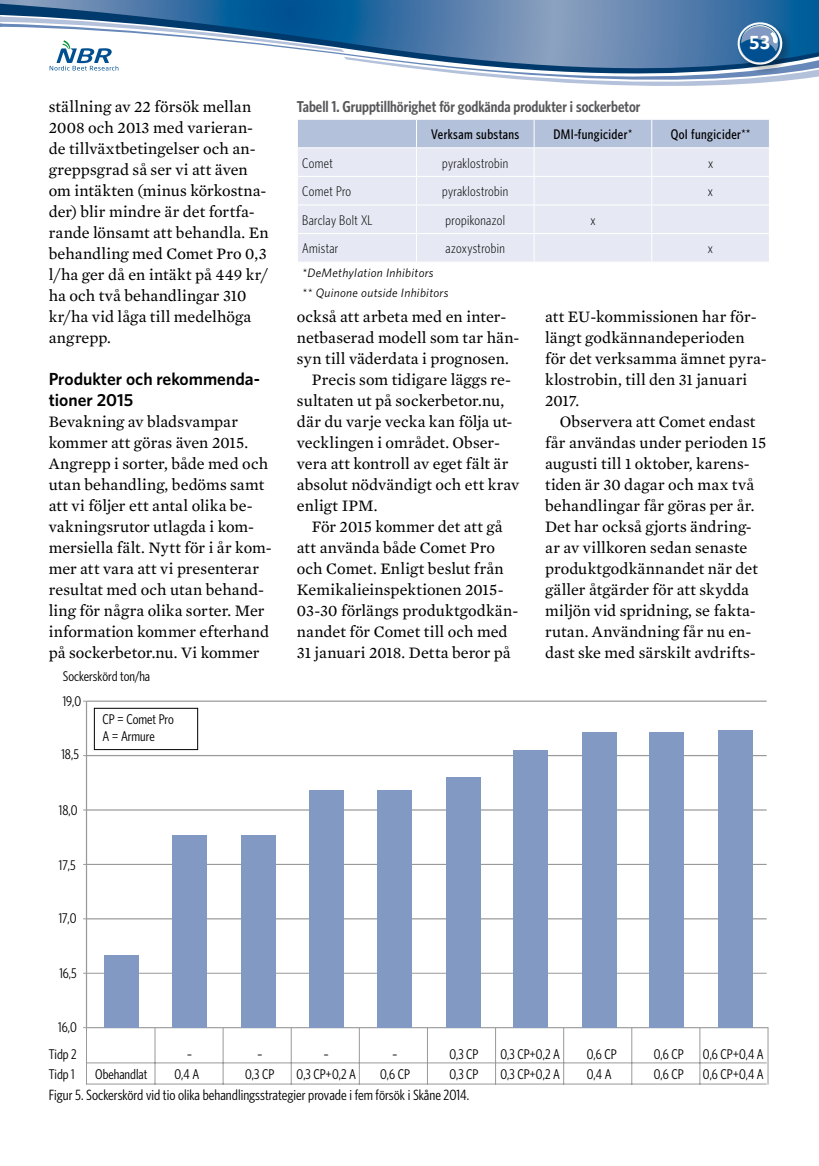
<style>
.page{position:relative;width:819px;height:1166px;background:#fff}
.page>*{position:absolute;margin:0;border:0;box-sizing:border-box;transform-origin:0 0}
.t1{font:700 21px "Calibri";color:#fff}
.t2{font:600 17.5px/21px "Whitney";color:#000}
.t3{font:16.28px/21px "Mercury Text G2";letter-spacing:.005em;color:#000}
.t4{font:600 15.75px "Whitney Condensed";color:#58585a}
.t5{font:14.88px "Whitney Condensed";color:#000}
.t6{font:14.17px/20.5px "Whitney Condensed";color:#000}
.t7{font:300 14px "Whitney Condensed";letter-spacing:.025em;color:#000}
.t8{font:500 14px "Whitney Condensed";letter-spacing:.025em;color:#000}
.t9{font:italic 12.25px/19.8px "Whitney";letter-spacing:.025em;color:#000}
</style>
<div class="page">
<svg style="left:0;top:0;width:818px;height:86px"></svg>
<svg style="left:298px;top:120px;width:471px;height:142px"></svg>
<hr style="left:298px;top:147px;width:118px;height:1px;background:#fff">
<hr style="left:416px;top:147px;width:118px;height:1px;background:#fff">
<hr style="left:534px;top:147px;width:117px;height:1px;background:#fff">
<hr style="left:651px;top:147px;width:117px;height:1px;background:#fff">
<hr style="left:298px;top:176px;width:118px;height:1px;background:#fff">
<hr style="left:416px;top:176px;width:118px;height:1px;background:#fff">
<hr style="left:534px;top:176px;width:117px;height:1px;background:#fff">
<hr style="left:651px;top:176px;width:117px;height:1px;background:#fff">
<hr style="left:298px;top:204px;width:118px;height:1px;background:#fff">
<hr style="left:416px;top:204px;width:118px;height:1px;background:#fff">
<hr style="left:534px;top:204px;width:117px;height:1px;background:#fff">
<hr style="left:651px;top:204px;width:117px;height:1px;background:#fff">
<hr style="left:298px;top:233px;width:118px;height:1px;background:#fff">
<hr style="left:416px;top:233px;width:118px;height:1px;background:#fff">
<hr style="left:534px;top:233px;width:117px;height:1px;background:#fff">
<hr style="left:651px;top:233px;width:117px;height:1px;background:#fff">
<hr style="left:87px;top:700px;width:679px;height:2px;background:#989998">
<hr style="left:87px;top:755px;width:679px;height:1px;background:#989998">
<hr style="left:87px;top:809px;width:679px;height:1px;background:#989998">
<hr style="left:87px;top:864px;width:679px;height:1px;background:#989998">
<hr style="left:87px;top:918px;width:679px;height:1px;background:#989998">
<hr style="left:87px;top:973px;width:679px;height:1px;background:#989998">
<hr style="left:86px;top:701px;width:1px;height:326px;background:#989998">
<hr style="left:86px;top:1027px;width:682px;height:1px;background:#989998">
<hr style="left:86px;top:1062px;width:680px;height:1px;background:#989998">
<hr style="left:86px;top:1083px;width:680px;height:1px;background:#989998">
<hr style="left:767px;top:1028px;width:1px;height:56px;background:#989998">
<hr style="left:427px;top:1028px;width:1px;height:56px;background:#989998">
<hr style="left:699px;top:1028px;width:1px;height:56px;background:#989998">
<hr style="left:631px;top:1028px;width:1px;height:56px;background:#989998">
<hr style="left:563px;top:1028px;width:1px;height:56px;background:#989998">
<hr style="left:495px;top:1028px;width:1px;height:56px;background:#989998">
<hr style="left:359px;top:1028px;width:1px;height:56px;background:#989998">
<hr style="left:291px;top:1028px;width:1px;height:56px;background:#989998">
<hr style="left:223px;top:1028px;width:1px;height:56px;background:#989998">
<hr style="left:154px;top:1028px;width:1px;height:56px;background:#989998">
<hr style="left:86px;top:1028px;width:1px;height:56px;background:#989998">
<div style="left:718px;top:730px;width:35px;height:297px;background:#829ac3"></div>
<div style="left:649px;top:732px;width:35px;height:295px;background:#829ac3"></div>
<div style="left:582px;top:732px;width:34px;height:295px;background:#829ac3"></div>
<div style="left:513px;top:750px;width:34px;height:277px;background:#829ac3"></div>
<div style="left:445px;top:777px;width:35px;height:250px;background:#829ac3"></div>
<div style="left:376px;top:790px;width:35px;height:237px;background:#829ac3"></div>
<div style="left:308px;top:790px;width:35px;height:237px;background:#829ac3"></div>
<div style="left:240px;top:835px;width:35px;height:192px;background:#829ac3"></div>
<div style="left:172px;top:835px;width:35px;height:192px;background:#829ac3"></div>
<div style="left:104px;top:955px;width:35px;height:72px;background:#829ac3"></div>
<div style="left:94px;top:708px;width:104px;height:42px;background:#fff;border:1px solid #000"></div>
<p class="t3" style="left:49px;top:95px;width:221px">ställning av 22 försök mellan<br>2008 och 2013 med varieran&shy;de tillväxtbetingelser och an&shy;greppsgrad så ser vi att även om intäkten (minus körkostna&shy;der) blir mindre är det fortfa&shy;rande lönsamt att behandla. En behandling med Comet Pro 0,3 l/ha ger då en intäkt på 449 kr/ ha och två behandlingar 310 kr/ha vid låga till medelhöga angrepp.</p>
<p class="t2" style="left:49px;top:368px;width:213px">Produkter och rekommenda&shy;tioner 2015</p>
<p class="t3" style="left:49px;top:410px;width:224px">Bevakning av bladsvampar kommer att göras även 2015.<br>Angrepp i sorter, både med och utan behandling, bedöms samt att vi följer ett antal olika be&shy;vakningsrutor utlagda i kom&shy;mersiella fält. Nytt för i år kom&shy;mer att vara att vi presenterar resultat med och utan behand&shy;ling för några olika sorter. Mer information kommer efterhand på sockerbetor.nu. Vi kommer</p>
<p class="t6" style="left:63px;top:665px;width:89px">Sockerskörd ton/ha</p>
<p class="t6" style="left:63px;top:690px;width:20px">19,0</p>
<p class="t6" style="left:61px;top:744px;width:19px">18,5</p>
<p class="t6" style="left:59px;top:799px;width:20px">18,0</p>
<p class="t6" style="left:59px;top:854px;width:18px">17,5</p>
<p class="t6" style="left:59px;top:907px;width:19px">17,0</p>
<p class="t6" style="left:59px;top:963px;width:19px">16,5</p>
<p class="t6" style="left:58px;top:1016px;width:20px">16,0</p>
<p class="t6" style="left:102px;top:710px;width:73px;line-height:17px">CP = Comet Pro<br>A = Armure</p>
<p class="t1" style="left:749px;top:28px;width:23px">53</p>
<p class="t4" style="left:297px;top:96px;width:345px">Tabell 1. Grupptillhörighet för godkända produkter i sockerbetor</p>
<p class="t8" style="left:431px;top:126px;width:90px">Verksam substans</p>
<p class="t8" style="left:553px;top:126px;width:80px">DMI-fungicider*</p>
<p class="t8" style="left:670px;top:126px;width:81px">QoI fungicider**</p>
<p class="t7" style="left:302px;top:155px;width:32px">Comet</p>
<p class="t7" style="left:442px;top:155px;width:68px">pyraklostrobin</p>
<p class="t7" style="left:708px;top:155px;width:7px">x</p>
<p class="t7" style="left:302px;top:183px;width:50px">Comet Pro</p>
<p class="t7" style="left:442px;top:183px;width:68px">pyraklostrobin</p>
<p class="t7" style="left:708px;top:183px;width:7px">x</p>
<p class="t7" style="left:302px;top:212px;width:72px">Barclay Bolt XL</p>
<p class="t7" style="left:445px;top:212px;width:61px">propikonazol</p>
<p class="t7" style="left:590px;top:212px;width:7px">x</p>
<p class="t7" style="left:302px;top:240px;width:37px">Amistar</p>
<p class="t7" style="left:445px;top:240px;width:61px">azoxystrobin</p>
<p class="t7" style="left:708px;top:240px;width:7px">x</p>
<p class="t9" style="left:302px;top:262px;width:147px">*DeMethylation Inhibitors<br>** Quinone outside Inhibitors</p>
<p class="t3" style="left:297px;top:305px;width:211px">också att arbeta med en inter-</p>
<p class="t3" style="left:297px;top:326px;width:224px">netbaserad modell som tar hän-</p>
<p class="t3" style="left:297px;top:347px;width:213px">syn till väderdata i prognosen.</p>
<p class="t3" style="left:312px;top:368px;width:201px">Precis som tidigare läggs re-</p>
<p class="t3" style="left:297px;top:389px;width:209px">sultaten ut på sockerbetor.nu,</p>
<p class="t3" style="left:297px;top:410px;width:217px">där du varje vecka kan följa ut-</p>
<p class="t3" style="left:297px;top:431px;width:205px">vecklingen i området. Obser-</p>
<p class="t3" style="left:297px;top:452px;width:213px">vera att kontroll av eget fält är</p>
<p class="t3" style="left:297px;top:473px;width:224px">absolut nödvändigt och ett krav</p>
<p class="t3" style="left:297px;top:494px;width:82px">enligt IPM.</p>
<p class="t3" style="left:312px;top:515px;width:192px">För 2015 kommer det att gå</p>
<p class="t3" style="left:297px;top:536px;width:200px">att använda både Comet Pro</p>
<p class="t3" style="left:297px;top:557px;width:208px">och Comet. Enligt beslut från</p>
<p class="t3" style="left:297px;top:578px;width:208px">Kemikalieinspektionen 2015-</p>
<p class="t3" style="left:297px;top:599px;width:223px">03-30 förlängs produktgodkän-</p>
<p class="t3" style="left:297px;top:620px;width:212px">nandet för Comet till och med</p>
<p class="t3" style="left:297px;top:641px;width:215px">31 januari 2018. Detta beror på</p>
<p class="t3" style="left:545px;top:305px;width:223px">att EU-kommissionen har för&shy;längt godkännandeperioden för det verksamma ämnet pyra&shy;klostrobin, till den 31 januari<br>2017.</p>
<p class="t3" style="left:545px;top:410px;width:222px;text-indent:15px">Observera att Comet endast får användas under perioden 15 augusti till 1 oktober, karens&shy;tiden är 30 dagar och max två behandlingar får göras per år.<br>Det har också gjorts ändring&shy;ar av villkoren sedan senaste produktgodkännandet när det gäller åtgärder för att skydda miljön vid spridning, se fakta&shy;rutan. Användning får nu en&shy;dast ske med särskilt avdrifts-</p>
<p class="t6" style="left:49px;top:1043px;width:30px">Tidp 2</p>
<p class="t6" style="left:392px;top:1043px;width:6px">–</p>
<p class="t6" style="left:49px;top:1064px;width:28px">Tidp 1</p>
<p class="t6" style="left:257px;top:1043px;width:6px">–</p>
<p class="t6" style="left:586px;top:1043px;width:31px">0,6 CP<br>0,4 A</p>
<p class="t6" style="left:296px;top:1043px;width:61px;text-align:center">–<br>0,3 CP+0,2 A</p>
<p class="t6" style="left:653px;top:1043px;width:31px">0,6 CP<br>0,6 CP</p>
<p class="t6" style="left:702px;top:1043px;width:62px">0,6 CP+0,4 A<br>0,6 CP+0,4 A</p>
<p class="t6" style="left:449px;top:1043px;width:31px">0,3 CP<br>0,3 CP</p>
<p class="t6" style="left:500px;top:1043px;width:61px">0,3 CP+0,2 A<br>0,3 CP+0,2 A</p>
<p class="t6" style="left:187px;top:1043px;width:6px">–</p>
<p class="t6" style="left:95px;top:1064px;width:54px">Obehandlat</p>
<p class="t6" style="left:174px;top:1064px;width:26px">0,4 A</p>
<p class="t6" style="left:380px;top:1064px;width:31px">0,6 CP</p>
<p class="t6" style="left:245px;top:1064px;width:31px">0,3 CP</p>
<p class="t5" style="left:49px;top:1085px;width:422px">Figur 5. Sockerskörd vid tio olika behandlingsstrategier provade i fem försök i Skåne 2014.</p>
</div>
